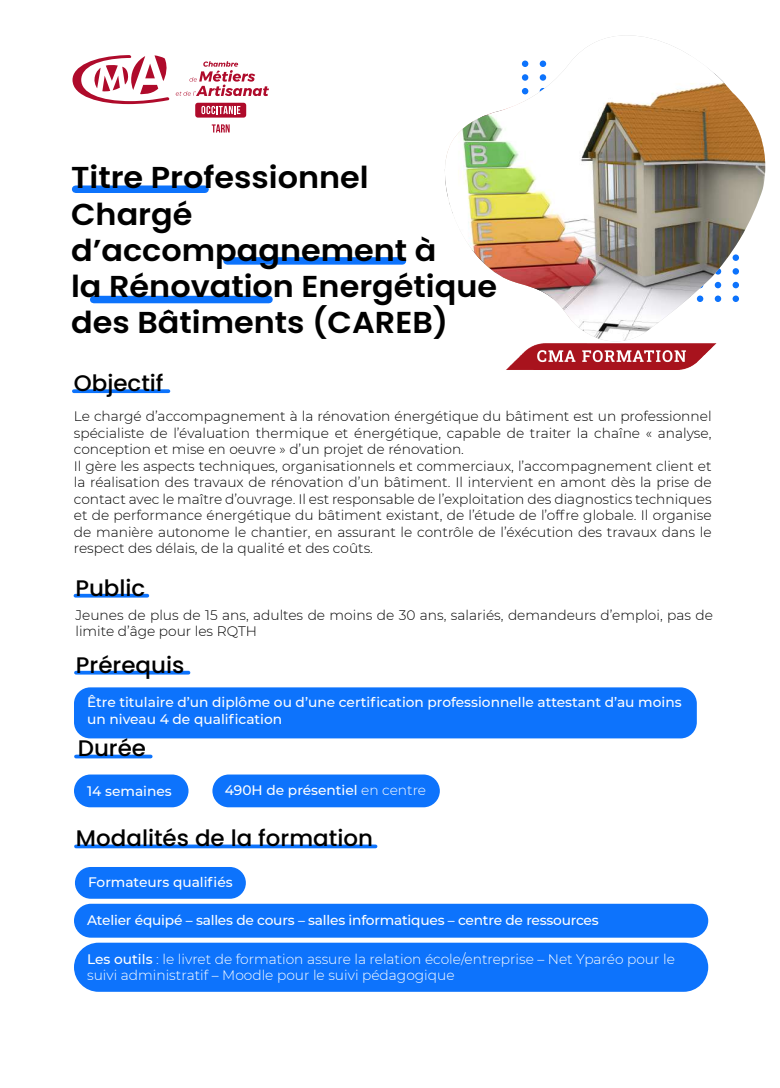
<style>
.page{position:relative;width:780px;height:1088px;background:#fff}
.page>*{position:absolute;margin:0;border:0;box-sizing:border-box;transform-origin:0 0}
.t1{font:600 30.25px/36.2px "Poppins";color:#000;scale:1.05 1}
.t2{font:500 22.5px "Poppins";color:#000}
.t3{font:300 13.75px/16.5px "Montserrat";color:#000}
.t4{font:500 13.75px/16.5px "Montserrat";color:#fff}
.t5{font:300 13.75px/16.5px "Montserrat";color:#fff}
.s1{font-weight:300}
.s2{font-weight:500}
</style>
<div class="page">
<div style="left:94px;top:296px;width:175px;height:7px;background:#0d73fc"></div>
<div style="left:227px;top:257px;width:175px;height:8px;background:#0d73fc"></div>
<div style="left:76px;top:185px;width:129px;height:8px;background:#0d73fc"></div>
<img style="left:444px;top:35px;width:322px;height:283px">
<svg style="left:72px;top:55px;width:97px;height:49px"></svg>
<div style="left:195px;top:103px;width:51px;height:15px;background:#af0b2b;border-radius:3px"></div>
<svg style="left:176px;top:61px;width:93px;height:35px"></svg>
<svg style="left:201px;top:106px;width:39px;height:8px"></svg>
<svg style="left:212px;top:124px;width:18px;height:8px"></svg>
<div style="left:74px;top:687px;width:622px;height:51px;background:#0d73fc;border-radius:16px"></div>
<svg style="left:74px;top:389px;width:94px;height:4px"></svg>
<hr style="left:75px;top:594px;width:72px;height:3px;background:#0d73fc">
<div style="left:74px;top:774px;width:114px;height:33px;background:#0d73fc;border-radius:16px"></div>
<hr style="left:76px;top:755px;width:75px;height:3px;background:#0d73fc">
<hr style="left:76px;top:671px;width:112px;height:3px;background:#0d73fc">
<div style="left:212px;top:774px;width:228px;height:33px;background:#0d73fc;border-radius:16px"></div>
<svg style="left:76px;top:844px;width:299px;height:4px"></svg>
<div style="left:75px;top:867px;width:171px;height:32px;background:#0d73fc;border-radius:16px"></div>
<div style="left:74px;top:943px;width:634px;height:49px;background:#0d73fc;border-radius:25px"></div>
<div style="left:74px;top:904px;width:634px;height:34px;background:#0d73fc;border-radius:17px"></div>
<img style="left:506px;top:318px;width:211px;height:52px">
<h1 class="t1" style="left:71px;top:160px;width:407px">Titre Professionnel<br>Chargé d’accompagnement à<br>la Rénovation Energétique des Bâtiments (CAREB)</h1>
<h2 class="t2" style="left:74px;top:370px;width:91px">Objectif</h2>
<p class="t3" style="left:74px;top:407px;width:639px">Le chargé d’accompagnement à la rénovation énergétique du bâtiment est un professionnel spécialiste de l’évaluation thermique et énergétique, capable de traiter la chaîne « analyse, conception et mise en oeuvre » d’un projet de rénovation.<br>Il gère les aspects techniques, organisationnels et commerciaux, l’accompagnement client et la réalisation des travaux de rénovation d’un bâtiment. Il intervient en amont dès la prise de contact avec le maître d’ouvrage. Il est responsable de l’exploitation des diagnostics techniques et de performance énergétique du bâtiment existant, de l’étude de l’offre globale. Il organise de manière autonome le chantier, en assurant le contrôle de l’éxécution des travaux dans le respect des délais, de la qualité et des coûts.</p>
<h2 class="t2" style="left:75px;top:575px;width:71px">Public</h2>
<p class="t3" style="left:75px;top:606px;width:639px">Jeunes de plus de 15 ans, adultes de moins de 30 ans, salariés, demandeurs d’emploi, pas de limite d’âge pour les RQTH</p>
<h2 class="t2" style="left:76px;top:652px;width:110px">Prérequis</h2>
<p class="t4" style="left:87px;top:693px;width:596px">Être titulaire d’un diplôme ou d’une certification professionnelle attestant d’au moins un niveau 4 de qualification</p>
<h2 class="t2" style="left:78px;top:735px;width:70px">Durée</h2>
<p class="t4" style="left:87px;top:782px;width:86px">14 semaines</p>
<p class="t4" style="left:225px;top:781px;width:203px">490H de présentiel <span class="s1">en centre</span></p>
<h2 class="t2" style="left:76px;top:825px;width:298px">Modalités de la formation</h2>
<p class="t4" style="left:88px;top:873px;width:146px">Formateurs qualifiés</p>
<p class="t4" style="left:87px;top:911px;width:513px">Atelier équipé – salles de cours – salles informatiques – centre de ressources</p>
<p class="t5" style="left:87px;top:950px;width:589px"><span class="s2">Les outils</span> : le livret de formation assure la relation école/entreprise – Net Yparéo pour le suivi administratif – Moodle pour le suivi pédagogique</p>
</div>
